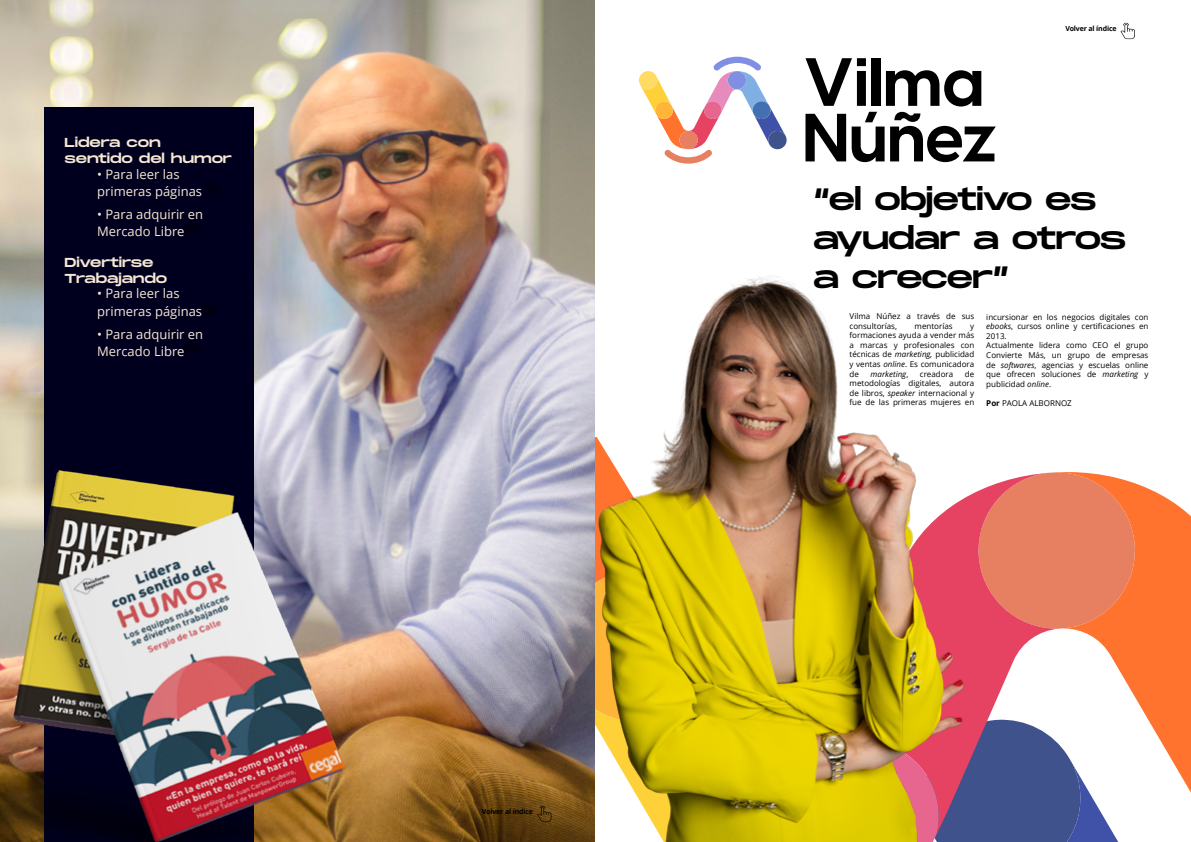
<style>
.page{position:relative;width:1191px;height:842px;background:#fff}
.page>*{position:absolute;margin:0;border:0;box-sizing:border-box;transform-origin:0 0}
.t1{font:30px/39px "Monument Extended";letter-spacing:-.035em;color:#000}
.t2{font:13px/17.2px "Open Sans";color:#f5e8d5}
.t3{font:13px/15.6px "Monument Extended";letter-spacing:-.01em;color:#f5e8d5}
.t4{font:8px/9.6px "Open Sans";color:#000}
.t5{font:italic 8px "Open Sans";color:#000}
.t6{font:700 7px "Open Sans";letter-spacing:-.02em;color:#000}
.s1{font-style:italic}
.s2{font-weight:700}
.s3{font-style:normal}
</style>
<div class="page">
<img style="left:0;top:0;width:595px;height:842px">
<div style="left:44px;top:108px;width:209px;height:734px;background:#00001e"></div>
<svg style="left:205px;top:181px;width:15px;height:15px"></svg>
<svg style="left:185px;top:221px;width:14px;height:15px"></svg>
<svg style="left:202px;top:301px;width:15px;height:15px"></svg>
<svg style="left:185px;top:341px;width:14px;height:15px"></svg>
<img style="left:0;top:466px;width:354px;height:376px">
<svg style="left:993px;top:472px;width:198px;height:370px"></svg>
<svg style="left:639px;top:57px;width:147px;height:107px"></svg>
<svg style="left:805px;top:58px;width:190px;height:104px"></svg>
<img style="left:595px;top:276px;width:398px;height:566px">
<svg style="left:1120px;top:23px;width:14px;height:16px"></svg>
<svg style="left:537px;top:806px;width:14px;height:16px"></svg>
<h2 class="t3" style="left:65px;top:135px;width:169px">Lidera con sentido del humor</h2>
<h2 class="t2" style="left:97px;top:165px;width:106px">• Para leer las primeras páginas</h2>
<h2 class="t2" style="left:97px;top:205px;width:108px">• Para adquirir en<br>Mercado Libre</h2>
<h2 class="t3" style="left:65px;top:255px;width:104px">Divertirse<br>Trabajando</h2>
<h2 class="t2" style="left:97px;top:285px;width:106px">• Para leer las primeras páginas</h2>
<h2 class="t2" style="left:97px;top:325px;width:108px">• Para adquirir en<br>Mercado Libre</h2>
<p class="t6" style="left:482px;top:806px;width:53px">Volver al índice</p>
<p class="t6" style="left:1065px;top:23px;width:53px">Volver al índice</p>
<h1 class="t1" style="left:813px;top:179px;width:314px">“el objetivo es ayudar a otros a crecer”</h1>
<p class="t4" style="left:849px;top:311px;width:126px">Vilma Núñez a través de sus consultorías,</p>
<p class="t4" style="left:986px;top:312px;width:164px">incursionar en los negocios digitales con <span class="s1">ebooks</span>, cursos online y certificaciones en<br>2013.<br>Actualmente lidera como CEO el grupo<br>Convierte Más, un grupo de empresas de <span class="s1">softwares</span>, agencias y escuelas online que ofrecen soluciones de <span class="s1">marketing</span> y publicidad <span class="s1">online</span>.</p>
<p class="t4" style="left:986px;top:398px;width:87px"><span class="s2">Por</span> PAOLA ALBORNOZ</p>
<p class="t4" style="left:914px;top:321px;width:40px">mentorías</p>
<p class="t4" style="left:849px;top:321px;width:126px;text-align:justify;text-indent:121px">y formaciones ayuda a vender más a marcas y profesionales con técnicas de <span class="s1">marketing,</span> publicidad y ventas <span class="s1">online</span>. Es comunicadora de</p>
<p class="t4" style="left:849px;top:369px;width:126px;text-align:justify;text-indent:115px">de metodologías digitales, autora de libros, <span class="s1">speaker</span> internacional y fue de las primeras mujeres en</p>
<p class="t5" style="left:870px;top:368px;width:39px">marketing<span class="s3">,</span></p>
<p class="t4" style="left:920px;top:369px;width:35px">creadora</p>
</div>
